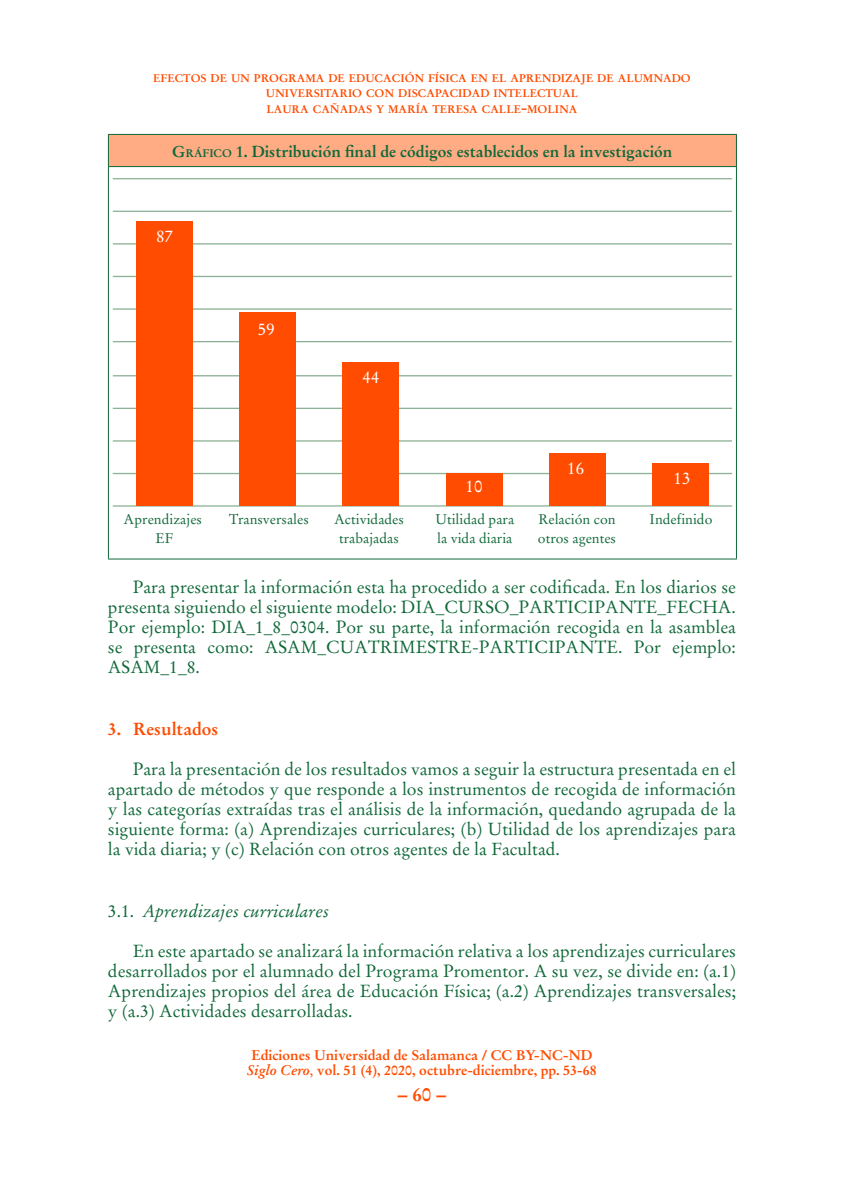
<style>
.page{position:relative;width:844px;height:1191px;background:#fff}
.page>*{position:absolute;margin:0;border:0;box-sizing:border-box;transform-origin:0 0}
.t1{font:700 19.25px "Stempel Garamond";color:#ff4c00}
.TEX_de_párrafo_N_par{font:17.5px/20.1px "Stempel Garamond";color:#0f6838;text-align:justify}
.TEX_Cab_Cur{font:italic 17.5px "Stempel Garamond";color:#0f6838}
.TEX_Cab_Neg{font:700 17.5px "Stempel Garamond";color:#ff4c00}
.t2{font:16.97px "Stempel Garamond";color:#fff}
.TEX_Cab_Neg-2{font:700 15.75px "Stempel Garamond";color:#0f6838}
.t3{font:14px/18.6px "Stempel Garamond";color:#0f6838;text-align:center}
.t4{font:700 14px/15.8px "Stempel Garamond";color:#ff4c00}
.t5{font:700 11.03px/15.8px "Stempel Garamond";color:#ff4c00;text-align:center}
.s1{font-size:15.75px}
.s2{font-style:inherit}
.s3{font-size:11.03px}
.s4{font-style:normal}
.s5{font-style:italic}
.s6{font-weight:400}
</style>
<div class="page">
<div style="left:108px;top:134px;width:628px;height:33px;background:#ffac85"></div>
<hr style="left:108px;top:134px;width:628px;height:1px;background:#0f6838">
<hr style="left:108px;top:135px;width:1px;height:31px;background:#0f6838">
<hr style="left:735px;top:135px;width:1px;height:31px;background:#0f6838">
<hr style="left:108px;top:166px;width:628px;height:1px;background:#0f6838">
<hr style="left:108px;top:167px;width:1px;height:391px;background:#0f6838">
<hr style="left:735px;top:167px;width:1px;height:391px;background:#0f6838">
<hr style="left:108px;top:558px;width:628px;height:1px;background:#0f6838">
<hr style="left:113px;top:473px;width:618px;height:1px;background:#8db296">
<hr style="left:113px;top:440px;width:618px;height:1px;background:#8db296">
<hr style="left:113px;top:408px;width:618px;height:1px;background:#8db296">
<hr style="left:113px;top:375px;width:618px;height:1px;background:#8db296">
<hr style="left:113px;top:341px;width:618px;height:1px;background:#8db296">
<hr style="left:113px;top:308px;width:618px;height:2px;background:#8db296">
<hr style="left:113px;top:276px;width:618px;height:1px;background:#8db296">
<hr style="left:113px;top:243px;width:618px;height:1px;background:#8db296">
<hr style="left:113px;top:211px;width:618px;height:1px;background:#8db296">
<hr style="left:113px;top:178px;width:618px;height:1px;background:#8db296">
<hr style="left:113px;top:505px;width:618px;height:1px;background:#8db296">
<div style="left:136px;top:221px;width:56px;height:285px;background:#ff4c00"></div>
<div style="left:239px;top:313px;width:57px;height:193px;background:#ff4c00"></div>
<div style="left:342px;top:362px;width:57px;height:144px;background:#ff4c00"></div>
<div style="left:445px;top:473px;width:57px;height:33px;background:#ff4c00"></div>
<div style="left:549px;top:453px;width:56px;height:53px;background:#ff4c00"></div>
<div style="left:652px;top:463px;width:56px;height:43px;background:#ff4c00"></div>
<p class="t5" style="left:153px;top:70px;width:539px">EFECTOS DE UN PROGRAMA DE EDUCACIÓN FÍSICA EN EL APRENDIZAJE DE ALUMNADO<br>UNIVERSITARIO CON DISCAPACIDAD INTELECTUAL<br>LAURA CAÑADAS Y MARÍA TERESA CALLE<span class="s1">-</span>MOLINA</p>
<p class="TEX_Cab_Neg-2" style="left:172px;top:141px;width:501px"><span class="s2">G</span><span class="s3">RÁFICO</span> 1. Distribución final de códigos establecidos en la investigación</p>
<p class="t2" style="left:156px;top:226px;width:19px">87</p>
<p class="t2" style="left:258px;top:319px;width:19px">59</p>
<p class="t2" style="left:362px;top:366px;width:19px">44</p>
<p class="t2" style="left:465px;top:476px;width:19px">10</p>
<p class="t2" style="left:567px;top:458px;width:19px">16</p>
<p class="t2" style="left:673px;top:468px;width:19px">13</p>
<p class="t3" style="left:124px;top:510px;width:80px">Aprendizajes<br>EF</p>
<p class="t3" style="left:229px;top:510px;width:81px">Transversales</p>
<p class="t3" style="left:334px;top:510px;width:71px">Actividades trabajadas</p>
<p class="t3" style="left:435px;top:510px;width:80px;text-align:left">Utilidad para la vida diaria</p>
<p class="t3" style="left:538px;top:510px;width:79px;text-align:left">Relación con otros agentes</p>
<p class="t3" style="left:649px;top:510px;width:64px">Indefinido</p>
<p class="TEX_de_párrafo_N_par" style="left:108px;top:577px;width:629px;text-indent:25px">Para presentar la información esta ha procedido a ser codificada. En los diarios se presenta siguiendo el siguiente modelo: DIA_CURSO_PARTICIPANTE_FECHA.<br>Por ejemplo: DIA_1_8_0304. Por su parte, la información recogida en la asamblea se presenta como: ASAM_CUATRIMESTRE-PARTICIPANTE. Por ejemplo:<br>ASAM_1_8.</p>
<p class="TEX_Cab_Neg" style="left:108px;top:717px;width:112px">3. Resultados</p>
<p class="TEX_de_párrafo_N_par" style="left:108px;top:759px;width:629px;text-indent:25px">Para la presentación de los resultados vamos a seguir la estructura presentada en el apartado de métodos y que responde a los instrumentos de recogida de información y las categorías extraídas tras el análisis de la información, quedando agrupada de la siguiente forma: (a) Aprendizajes curriculares; (b) Utilidad de los aprendizajes para la vida diaria; y (c) Relación con otros agentes de la Facultad.</p>
<p class="TEX_Cab_Cur" style="left:108px;top:899px;width:222px"><span class="s4">3.1.</span> Aprendizajes curriculares</p>
<p class="TEX_de_párrafo_N_par" style="left:108px;top:941px;width:629px;text-indent:25px">En este apartado se analizará la información relativa a los aprendizajes curriculares desarrollados por el alumnado del Programa Promentor. A su vez, se divide en: (a.1)<br>Aprendizajes propios del área de Educación Física; (a.2) Aprendizajes transversales; y (a.3) Actividades desarrolladas.</p>
<p class="t4" style="left:247px;top:1046px;width:351px">Ediciones Universidad de Salamanca / CC BY-NC-ND<br><span class="s5">Siglo Cero</span><span class="s6">,</span> vol. 51 (4), 2020, octubre-diciembre, pp. 53-68</p>
<p class="t1" style="left:398px;top:1082px;width:50px">– 60 –</p>
</div>
